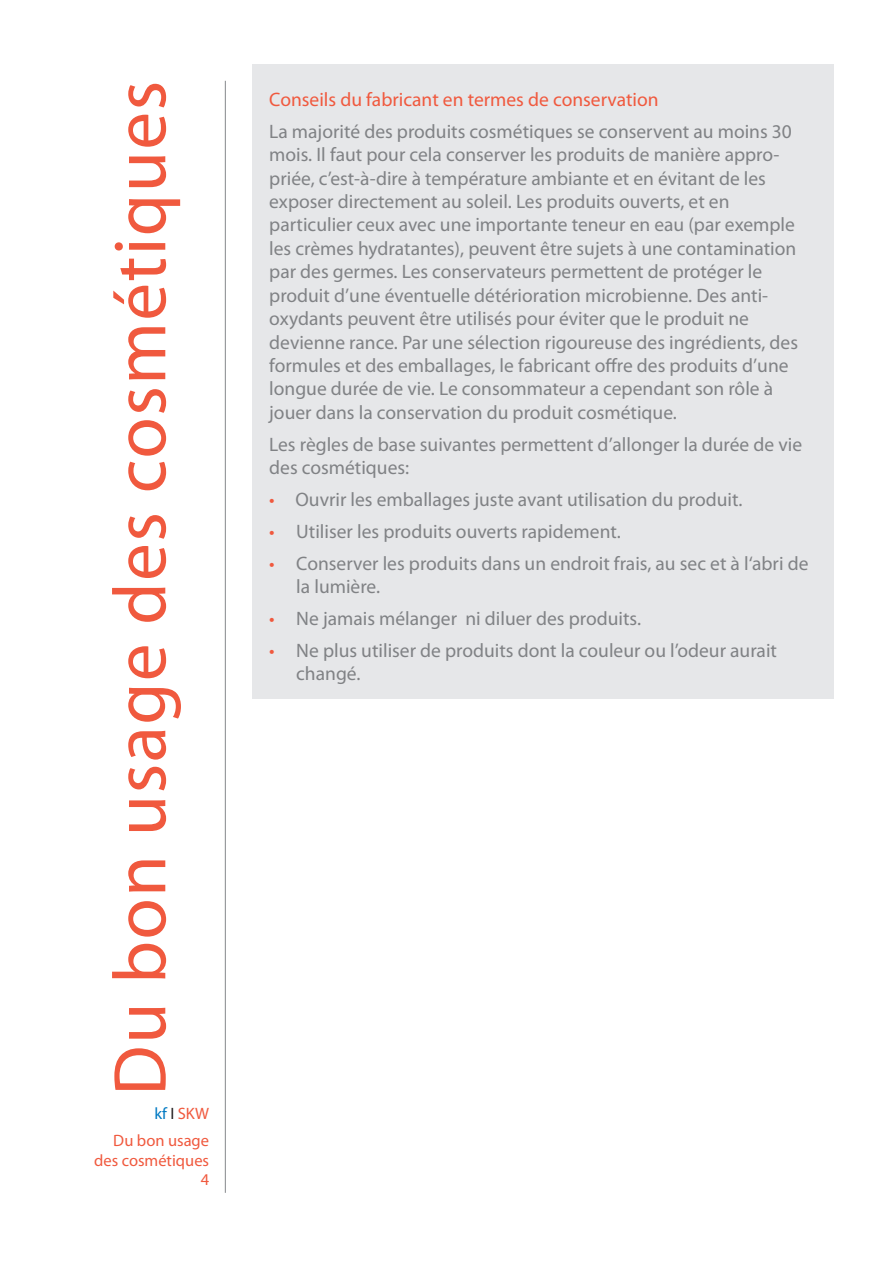
<style>
.page{position:relative;width:893px;height:1263px;background:#fff}
.page>*{position:absolute;margin:0;border:0;box-sizing:border-box;transform-origin:0 0}
.Senkrechter_Titel{font:75px "Myriad Pro";letter-spacing:.02em;color:#f0593e}
.Fliesstext{font:19.5px/23.4px "Myriad Pro";color:#808285}
.Untertitel_orange{font:19.5px "Myriad Pro";color:#f0593e}
.senkrecht_orange{font:16.5px "Myriad Pro";color:#f0593e}
.s1{color:#f0593e}
.s2{color:#0079c2}
.s3{color:#231f20}
</style>
<div class="page">
<hr style="left:225px;top:81px;width:1px;height:1112px;background:#939598">
<div style="left:252px;top:64px;width:581px;height:634px;background:#e6e7e9"></div>
<p class="Senkrechter_Titel" style="left:94px;top:1095px;width:1016px;rotate:-90deg">Du bon usage des cosmétiques</p>
<p class="Untertitel_orange" style="left:269px;top:87px;width:391px">Conseils du fabricant en termes de conservation</p>
<p class="Fliesstext" style="left:269px;top:119px;width:530px">La majorité des produits cosmétiques se conservent au moins 30 mois. Il faut pour cela conserver les produits de manière appro&shy;priée, c’est-à-dire à température ambiante et en évitant de les exposer directement au soleil. Les produits ouverts, et en particulier ceux avec une importante teneur en eau (par exemple les crèmes hydratantes), peuvent être sujets à une contamination par des germes. Les conservateurs permettent de protéger le produit d’une éventuelle détérioration microbienne. Des anti&shy;oxydants peuvent être utilisés pour éviter que le produit ne devienne rance. Par une sélection rigoureuse des ingrédients, des formules et des emballages, le fabricant offre des produits d’une longue durée de vie. Le consommateur a cependant son rôle à jouer dans la conservation du produit cosmétique.</p>
<p class="Fliesstext" style="left:269px;top:432px;width:534px">Les règles de base suivantes permettent d’allonger la durée de vie des cosmétiques:</p>
<p class="Fliesstext" style="left:269px;top:487px;width:475px"><span class="s1">•</span> Ouvrir les emballages juste avant utilisation du produit.</p>
<p class="Fliesstext" style="left:269px;top:519px;width:353px"><span class="s1">•</span> Utiliser les produits ouverts rapidement.</p>
<p class="Fliesstext" style="left:296px;top:551px;width:514px;text-indent:-27px"><span class="s1">•</span> Conserver les produits dans un endroit frais, au sec et à l‘abri de la lumière.</p>
<p class="Fliesstext" style="left:269px;top:606px;width:373px"><span class="s1">•</span> Ne jamais mélanger ni diluer des produits.</p>
<p class="Fliesstext" style="left:296px;top:638px;width:482px;text-indent:-27px"><span class="s1">•</span> Ne plus utiliser de produits dont la couleur ou l’odeur aurait changé.</p>
<p class="senkrecht_orange" style="left:154px;top:1103px;width:56px"><span class="s2">kf</span> <span class="s3">I</span> SKW</p>
<p class="senkrecht_orange" style="left:113px;top:1130px;width:97px">Du bon usage</p>
<p class="senkrecht_orange" style="left:94px;top:1150px;width:117px">des cosmétiques</p>
<p class="senkrecht_orange" style="left:201px;top:1170px;width:10px">4</p>
</div>
